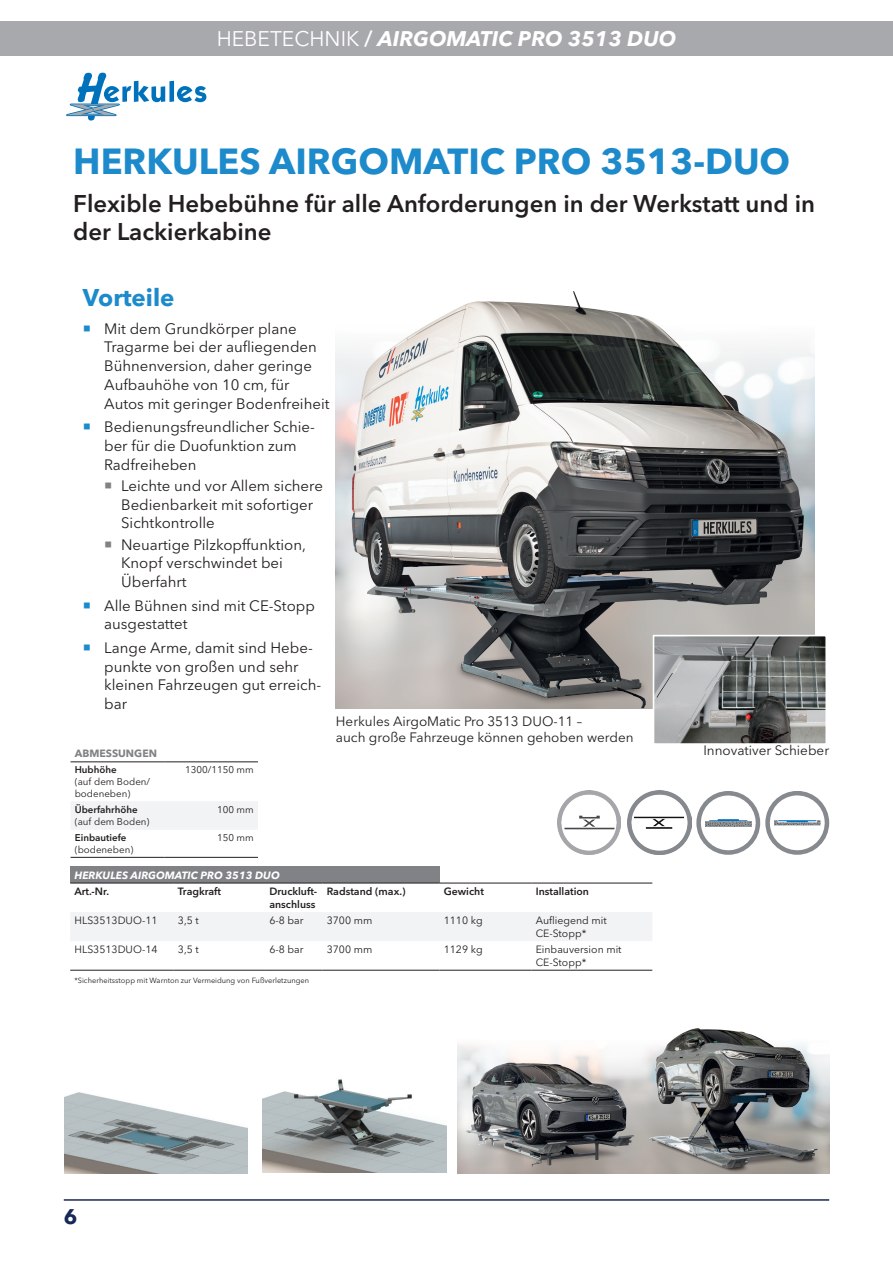
<style>
.page{position:relative;width:893px;height:1263px;background:#fff}
.page>*{position:absolute;margin:0;border:0;box-sizing:border-box;transform-origin:0 0}
.t1{font:700 36px "Avenir Next LT Pro";color:#1d8acb}
.t2{font:600 24px/28.8px "Avenir Next LT Pro";color:#231f20}
.t3{font:700 24px "Avenir Next LT Pro";color:#1d8acb}
.t4{font:italic 700 21px "Avenir Next LT Pro";color:#fff}
.t5{font:700 21px "Avenir Next LT Pro";color:#172757}
.t6{font:15px/18.8px "Avenir Next LT Pro";color:#231f20}
.t7{font:13.5px/16.2px "Avenir Next LT Pro";color:#231f20}
.t8{font:10.5px/12.6px "Avenir Next LT Pro";color:#231f20}
.t9{font:600 10.5px/12.6px "Avenir Next LT Pro";color:#231f20}
.t10{font:italic 700 10.5px "Avenir Next LT Pro";color:#fff}
.t11{font:700 10.5px "Avenir Next LT Pro";color:#808285}
.t12{font:9.75px/11.7px "Avenir Next LT Pro";color:#231f20}
.t13{font:600 9.75px "Avenir Next LT Pro";color:#231f20}
.t14{font:7.5px "Avenir Next LT Pro";color:#231f20}
.s1{font-weight:400;font-style:normal}
.s2{font-weight:600;font-style:normal}
</style>
<div class="page">
<div style="left:0;top:21px;width:893px;height:34px;background:#a8a9ad"></div>
<hr style="left:64px;top:1199px;width:765px;height:2px;background:#172757">
<img style="left:627px;top:791px;width:64px;height:63px">
<svg style="left:696px;top:791px;width:133px;height:64px"></svg>
<img style="left:557px;top:791px;width:64px;height:64px">
<img style="left:64px;top:1092px;width:183px;height:81px">
<img style="left:263px;top:1079px;width:183px;height:94px">
<div style="left:656px;top:1137px;width:159px;height:35px;background:#9d968f"></div>
<div style="left:661px;top:1138px;width:90px;height:35px;background:#231f20;opacity:.75"></div>
<div style="left:731px;top:1139px;width:88px;height:26px;background:#231f20;opacity:.75"></div>
<img style="left:649px;top:1028px;width:168px;height:140px">
<img style="left:465px;top:1062px;width:169px;height:104px">
<svg style="left:652px;top:634px;width:174px;height:110px"></svg>
<img style="left:352px;top:291px;width:452px;height:417px">
<svg style="left:66px;top:73px;width:140px;height:48px"></svg>
<svg style="left:71px;top:762px;width:187px;height:95px"></svg>
<hr style="left:71px;top:761px;width:93px;height:1px;background:#231f20">
<hr style="left:164px;top:761px;width:94px;height:1px;background:#231f20">
<hr style="left:71px;top:857px;width:93px;height:1px;background:#231f20">
<hr style="left:164px;top:857px;width:94px;height:1px;background:#231f20">
<div style="left:70px;top:866px;width:369px;height:17px;background:#808285"></div>
<svg style="left:70px;top:969px;width:582px;height:1px"></svg>
<div style="left:71px;top:912px;width:581px;height:29px;background:#f2f3f4"></div>
<hr style="left:70px;top:883px;width:104px;height:1px;background:#231f20">
<hr style="left:174px;top:883px;width:91px;height:1px;background:#231f20">
<hr style="left:265px;top:883px;width:58px;height:1px;background:#231f20">
<hr style="left:323px;top:883px;width:116px;height:1px;background:#231f20">
<hr style="left:439px;top:883px;width:92px;height:1px;background:#231f20">
<hr style="left:531px;top:883px;width:121px;height:1px;background:#231f20">
<hr style="left:70px;top:970px;width:104px;height:1px;background:#231f20">
<hr style="left:174px;top:970px;width:91px;height:1px;background:#231f20">
<hr style="left:265px;top:970px;width:58px;height:1px;background:#231f20">
<hr style="left:323px;top:970px;width:116px;height:1px;background:#231f20">
<hr style="left:439px;top:970px;width:92px;height:1px;background:#231f20">
<hr style="left:531px;top:970px;width:121px;height:1px;background:#231f20">
<h3 class="t4" style="left:217px;top:26px;width:461px"><span class="s1">HEBETECHNIK</span> <span class="s2">/</span> AIRGOMATIC PRO 3513 DUO</h3>
<h1 class="t1" style="left:73px;top:140px;width:718px">HERKULES AIRGOMATIC PRO 3513-DUO</h1>
<h2 class="t2" style="left:73px;top:189px;width:743px">Flexible Hebebühne für alle Anforderungen in der Werkstatt und in der Lackierkabine</h2>
<h2 class="t3" style="left:83px;top:283px;width:93px">Vorteile</h2>
<p class="t6" style="left:104px;top:319px;width:227px">Mit dem Grundkörper plane<br>Tragarme bei der aufliegenden<br>Bühnenversion, daher geringe<br>Aufbauhöhe von 10 cm, für<br>Autos mit geringer Bodenfreiheit</p>
<p class="t6" style="left:104px;top:418px;width:212px">Bedienungsfreundlicher Schie&shy;ber für die Duofunktion zum<br>Radfreiheben</p>
<p class="t6" style="left:121px;top:476px;width:203px">Leichte und vor Allem sichere<br>Bedienbarkeit mit sofortiger<br>Sichtkontrolle</p>
<p class="t6" style="left:121px;top:535px;width:186px">Neuartige Pilzkopffunktion,<br>Knopf verschwindet bei<br>Überfahrt</p>
<p class="t6" style="left:104px;top:596px;width:212px">Alle Bühnen sind mit CE-Stopp ausgestattet</p>
<p class="t6" style="left:104px;top:638px;width:219px">Lange Arme, damit sind Hebe&shy;punkte von großen und sehr kleinen Fahrzeugen gut erreich&shy;bar</p>
<p class="t11" style="left:75px;top:747px;width:84px">ABMESSUNGEN</p>
<p class="t13" style="left:75px;top:764px;width:44px">Hubhöhe</p>
<p class="t12" style="left:75px;top:776px;width:77px">(auf dem Boden/ bodeneben)</p>
<p class="t13" style="left:75px;top:803px;width:64px">Überfahrhöhe</p>
<p class="t12" style="left:75px;top:815px;width:76px">(auf dem Boden)</p>
<p class="t13" style="left:75px;top:832px;width:53px">Einbautiefe</p>
<p class="t12" style="left:75px;top:844px;width:60px">(bodeneben)</p>
<p class="t12" style="left:185px;top:764px;width:70px">1300/1150 mm</p>
<p class="t12" style="left:217px;top:804px;width:38px">100 mm</p>
<p class="t12" style="left:217px;top:832px;width:38px">150 mm</p>
<p class="t7" style="left:336px;top:713px;width:299px">Herkules AirgoMatic Pro 3513 DUO-11 –<br>auch große Fahrzeuge können gehoben werden</p>
<p class="t10" style="left:74px;top:868px;width:207px">HERKULES AIRGOMATIC PRO 3513 DUO</p>
<p class="t9" style="left:74px;top:885px;width:36px">Art.-Nr.</p>
<p class="t9" style="left:178px;top:885px;width:45px">Tragkraft</p>
<p class="t9" style="left:269px;top:885px;width:49px">Druckluft&shy;anschluss</p>
<p class="t9" style="left:327px;top:885px;width:80px">Radstand (max.)</p>
<p class="t9" style="left:444px;top:885px;width:42px">Gewicht</p>
<p class="t9" style="left:536px;top:885px;width:55px">Installation</p>
<p class="t8" style="left:74px;top:914px;width:85px">HLS3513DUO-11</p>
<p class="t8" style="left:178px;top:914px;width:22px">3,5 t</p>
<p class="t8" style="left:269px;top:914px;width:36px">6-8 bar</p>
<p class="t8" style="left:327px;top:914px;width:47px">3700 mm</p>
<p class="t8" style="left:444px;top:914px;width:40px">1110 kg</p>
<p class="t8" style="left:536px;top:914px;width:73px">Aufliegend mit<br>CE-Stopp*</p>
<p class="t8" style="left:74px;top:943px;width:85px">HLS3513DUO-14</p>
<p class="t8" style="left:178px;top:943px;width:22px">3,5 t</p>
<p class="t8" style="left:269px;top:943px;width:36px">6-8 bar</p>
<p class="t8" style="left:327px;top:943px;width:47px">3700 mm</p>
<p class="t8" style="left:444px;top:943px;width:40px">1129 kg</p>
<p class="t8" style="left:536px;top:943px;width:87px">Einbauversion mit<br>CE-Stopp*</p>
<p class="t14" style="left:74px;top:975px;width:236px">*Sicherheitsstopp mit Warnton zur Vermeidung von Fußverletzungen</p>
<p class="t7" style="left:703px;top:742px;width:127px">Innovativer Schieber</p>
<h3 class="t5" style="left:64px;top:1204px;width:15px">6</h3>
</div>
